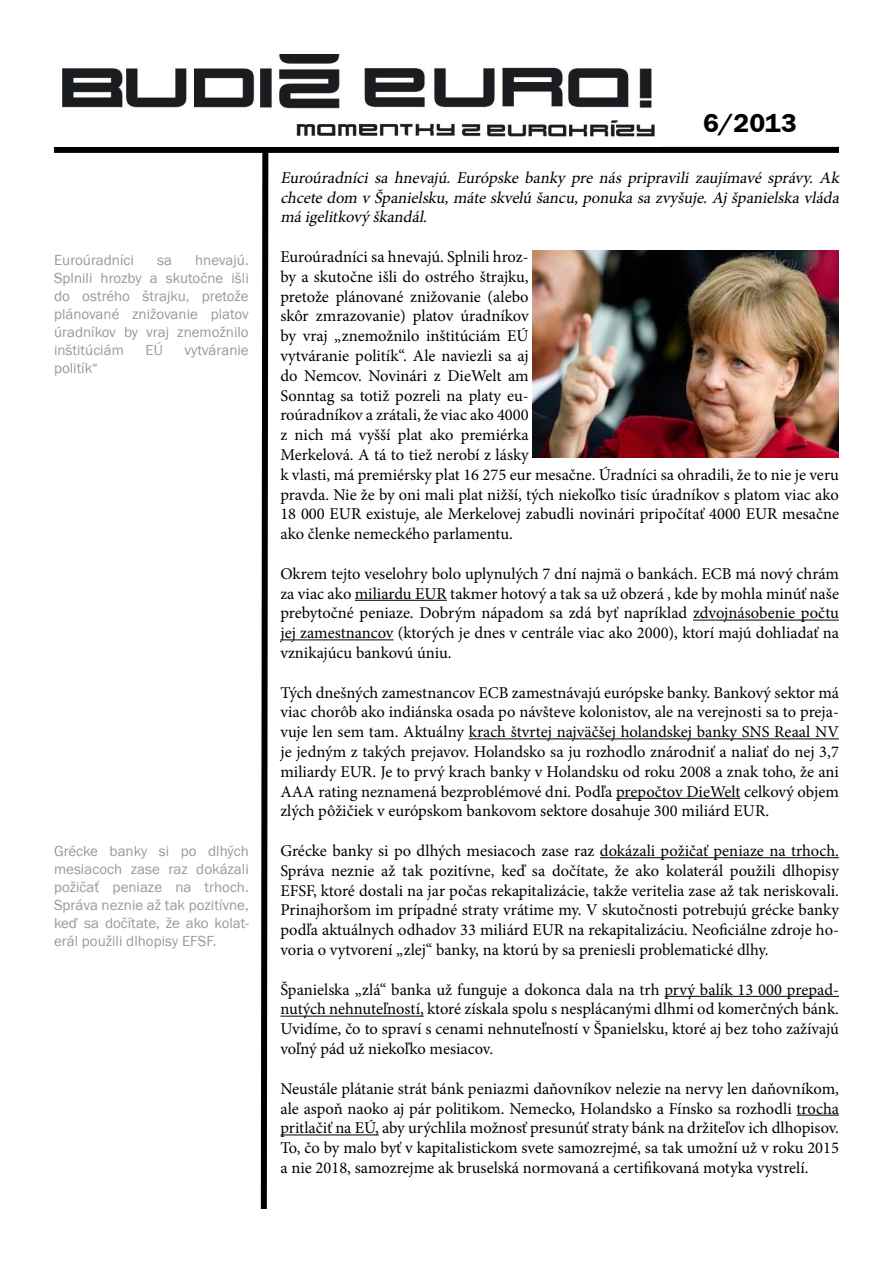
<style>
.page{position:relative;width:893px;height:1263px;background:#fff}
.page>*{position:absolute;margin:0;border:0;box-sizing:border-box;transform-origin:0 0}
.t1{font:600 27px "Franklin Gothic Itc TEE";color:#000}
.t2{font:16.5px/19.8px "Minion Pro";color:#000;text-align:justify}
.t3{font:italic 16.5px/19.8px "Minion Pro";color:#000;text-align:justify}
.t4{font:15px/18px "Franklin Gothic Itc TEE";color:#97999c;text-align:justify}
</style>
<div class="page">
<div style="left:54px;top:147px;width:785px;height:6px;background:#000"></div>
<svg style="left:258px;top:152px;width:13px;height:1057px"></svg>
<img style="left:62px;top:54px;width:593px;height:83px">
<hr style="left:355px;top:600px;width:92px;height:1px;background:#000">
<hr style="left:693px;top:620px;width:146px;height:1px;background:#000">
<hr style="left:280px;top:639px;width:114px;height:1px;background:#000">
<hr style="left:469px;top:738px;width:370px;height:1px;background:#000">
<hr style="left:616px;top:798px;width:124px;height:1px;background:#000">
<hr style="left:600px;top:857px;width:239px;height:1px;background:#000">
<hr style="left:664px;top:996px;width:175px;height:1px;background:#000">
<hr style="left:280px;top:1016px;width:144px;height:1px;background:#000">
<hr style="left:796px;top:1115px;width:43px;height:1px;background:#000">
<hr style="left:280px;top:1134px;width:99px;height:1px;background:#000">
<img style="left:533px;top:251px;width:305px;height:206px">
<p class="t4" style="left:54px;top:251px;width:196px;text-indent:141px">hnevajú.<br>Splnili hrozby a skutočne išli do ostrého štrajku, pretože plánované znižovanie platov úradníkov by vraj znemožnilo inštitúciám</p>
<p class="t4" style="left:54px;top:251px;width:81px">Euroúradníci</p>
<p class="t4" style="left:157px;top:251px;width:16px">sa</p>
<p class="t4" style="left:145px;top:341px;width:19px">EÚ</p>
<p class="t4" style="left:184px;top:341px;width:66px">vytváranie</p>
<p class="t4" style="left:54px;top:359px;width:46px">politík“</p>
<p class="t4" style="left:54px;top:842px;width:196px">Grécke banky si po dlhých mesiacoch zase raz dokázali požičať peniaze na trhoch.<br>Správa neznie až tak pozitívne, keď sa dočítate, že ako kolat&shy;erál použili dlhopisy EFSF.</p>
<h1 class="t1" style="left:703px;top:108px;width:95px">6/2013</h1>
<p class="t3" style="left:280px;top:168px;width:564px">Euroúradníci sa hnevajú. Európske banky pre nás pripravili zauj ímavé správy. Ak chcetedom v Španielsku,máteskvelú šancu,ponukasazvyšuj e.Aj španielskavláda máigelitkový škandál.</p>
<p class="t2" style="left:280px;top:247px;width:560px;text-align:left">Euroúradníci sa hnevajú. Splnili hroz-<br>by a skutočne išli do ostrého štrajku,<br>pretože plánované znižovanie (alebo<br>skôr zmrazovanie) platov úradníkov<br>by vraj „znemožnilo inštitúciám EÚ<br>vytváranie politík“. Ale naviezli sa aj<br>do Nemcov. Novinári z DieWelt am<br>Sonntag sa totiž pozreli na platy eu-<br>roúradníkov a zrátali, že viac ako 4000<br>z nich má vyšší plat ako premiérka<br>Merkelová. A tá to tiež nerobí z lásky<br>k vlasti, má premiérsky plat 16 275 eur mesačne. Úradníci sa ohradili, že to nie je veru pravda. Nie že by oni mali plat nižší, tých niekoľko tisíc úradníkov s platom viac ako 18 000 EUR existuje, ale Merkelovej zabudli novinári pripočítať 4000 EUR mesačne ako členke nemeckého parlamentu.</p>
<p class="t2" style="left:280px;top:564px;width:560px">Okrem tejto veselohry bolo uplynulých 7 dní najmä o bankách. ECB má nový chrám za viac ako miliardu EUR takmer hotový a tak sa už obzerá , kde by mohla minúť naše prebytočné peniaze. Dobrým nápadom sa zdá byť napríklad zdvojnásobenie počtu jej zamestnancov (ktorých je dnes v centrále viac ako 2000), ktorí majú dohliadať na vznikajúcu bankovú úniu.</p>
<p class="t2" style="left:280px;top:682px;width:560px">Tých dnešných zamestnancov ECB zamestnávajú európske banky. Bankový sektor má viac chorôb ako indiánska osada po návšteve kolonistov, ale na verejnosti sa to preja&shy;vuje len sem tam. Aktuálny krach štvrtej najväčšej holandskej banky SNS Reaal NV je jedným z takých prejavov. Holandsko sa ju rozhodlo znárodniť a naliať do nej 3,7 miliardy EUR. Je to prvý krach banky v Holandsku od roku 2008 a znak toho, že ani AAA rating neznamená bezproblémové dni. Podľa prepočtov DieWelt celkový objem zlých pôžičiek v európskom bankovom sektore dosahuje 300 miliárd EUR.</p>
<p class="t2" style="left:280px;top:841px;width:560px">Grécke banky si po dlhých mesiacoch zase raz dokázali požičať peniaze na trhoch.<br>Správa neznie až tak pozitívne, keď sa dočítate, že ako kolaterál použili dlhopisy EFSF, ktoré dostali na jar počas rekapitalizácie, takže veritelia zase až tak neriskovali.<br>Prinajhoršom im prípadné straty vrátime my. V skutočnosti potrebujú grécke banky podľa aktuálnych odhadov 33 miliárd EUR na rekapitalizáciu. Neoficiálne zdroje ho&shy;voria o vytvorení „zlej“ banky, na ktorú by sa preniesli problematické dlhy.</p>
<p class="t2" style="left:280px;top:979px;width:560px">Španielska „zlá“ banka už funguje a dokonca dala na trh prvý balík 13 000 prepad&shy;nutých nehnuteľností, ktoré získala spolu s nesplácanými dlhmi od komerčných bánk.<br>Uvidíme, čo to spraví s cenami nehnuteľností v Španielsku, ktoré aj bez toho zažívajú voľný pád už niekoľko mesiacov.</p>
<p class="t2" style="left:280px;top:1078px;width:560px">Neustále plátanie strát bánk peniazmi daňovníkov nelezie na nervy len daňovníkom, ale aspoň naoko aj pár politikom. Nemecko, Holandsko a Fínsko sa rozhodli trocha pritlačiť na EÚ, aby urýchlila možnosť presunúť straty bánk na držiteľov ich dlhopisov.<br>To, čo by malo byť v kapitalistickom svete samozrejmé, sa tak umožní už v roku 2015 a nie 2018, samozrejme ak bruselská normovaná a certifikovaná motyka vystrelí.</p>
</div>
